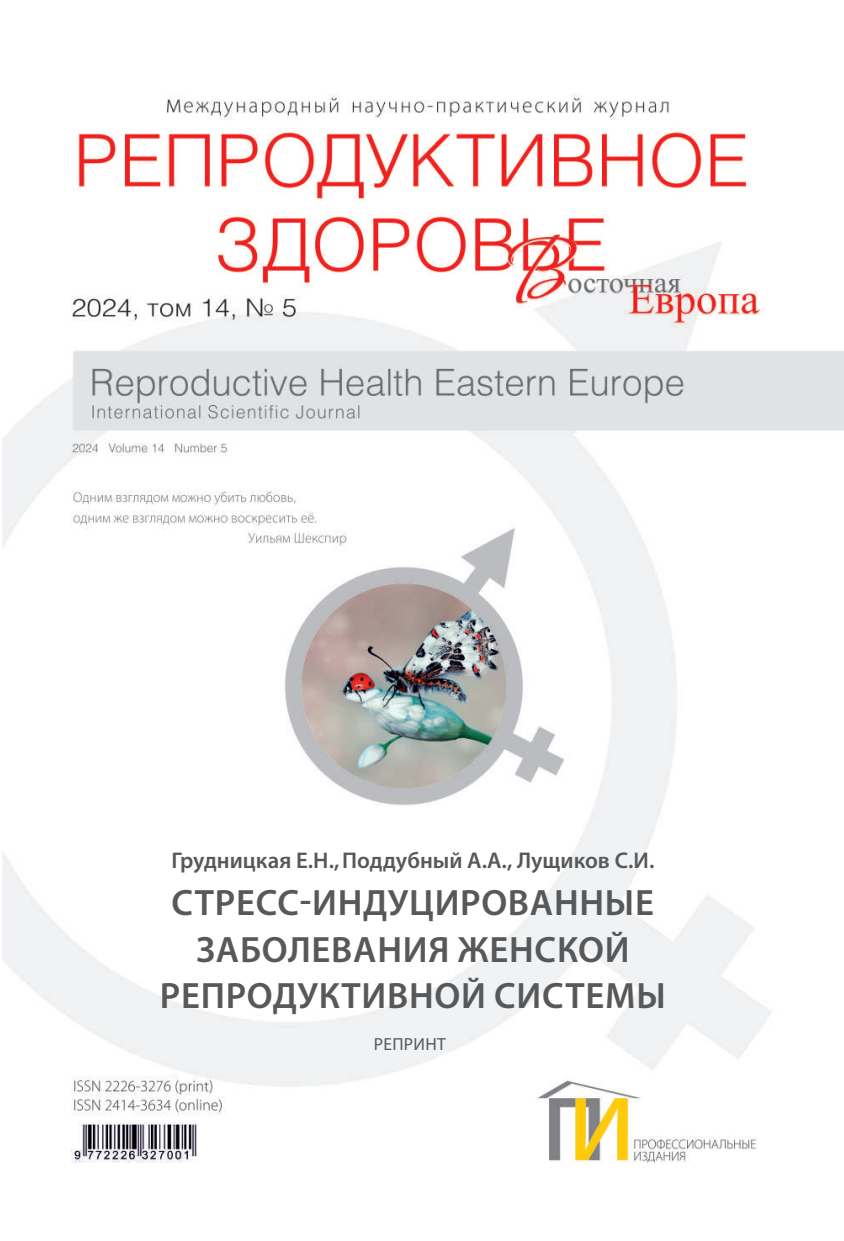
<style>
.page{position:relative;width:844px;height:1241px;background:#fff}
.page>*{position:absolute;margin:0;border:0;box-sizing:border-box;transform-origin:0 0}
.t1{font:600 36.75px "Myriad Pro";letter-spacing:.02em;color:#57585a}
.t2{font:600 22.75px "Myriad Pro";color:#57585a}
.t3{font:17.5px "Myriad Pro";color:#57585a}
</style>
<div class="page">
<img style="left:2px;top:93px;width:841px;height:1070px">
<p class="t2" style="left:171px;top:845px;width:484px">Грудницкая Е.Н.,Поддубный А.А., Лущиков С.И.</p>
<p class="t1" style="left:171px;top:879px;width:383px">Стресс-индуцированн</p>
<p class="t1" style="left:604px;top:879px;width:47px">ые</p>
<p class="t1" style="left:196px;top:925px;width:182px">заболе вани</p>
<p class="t1" style="left:428px;top:925px;width:84px">я женс</p>
<p class="t1" style="left:557px;top:925px;width:74px">кой</p>
<p class="t1" style="left:160px;top:972px;width:358px">реп родуктивной сис</p>
<p class="t1" style="left:565px;top:972px;width:102px">темы</p>
<p class="t3" style="left:373px;top:1032px;width:72px">Репринт</p>
</div>
